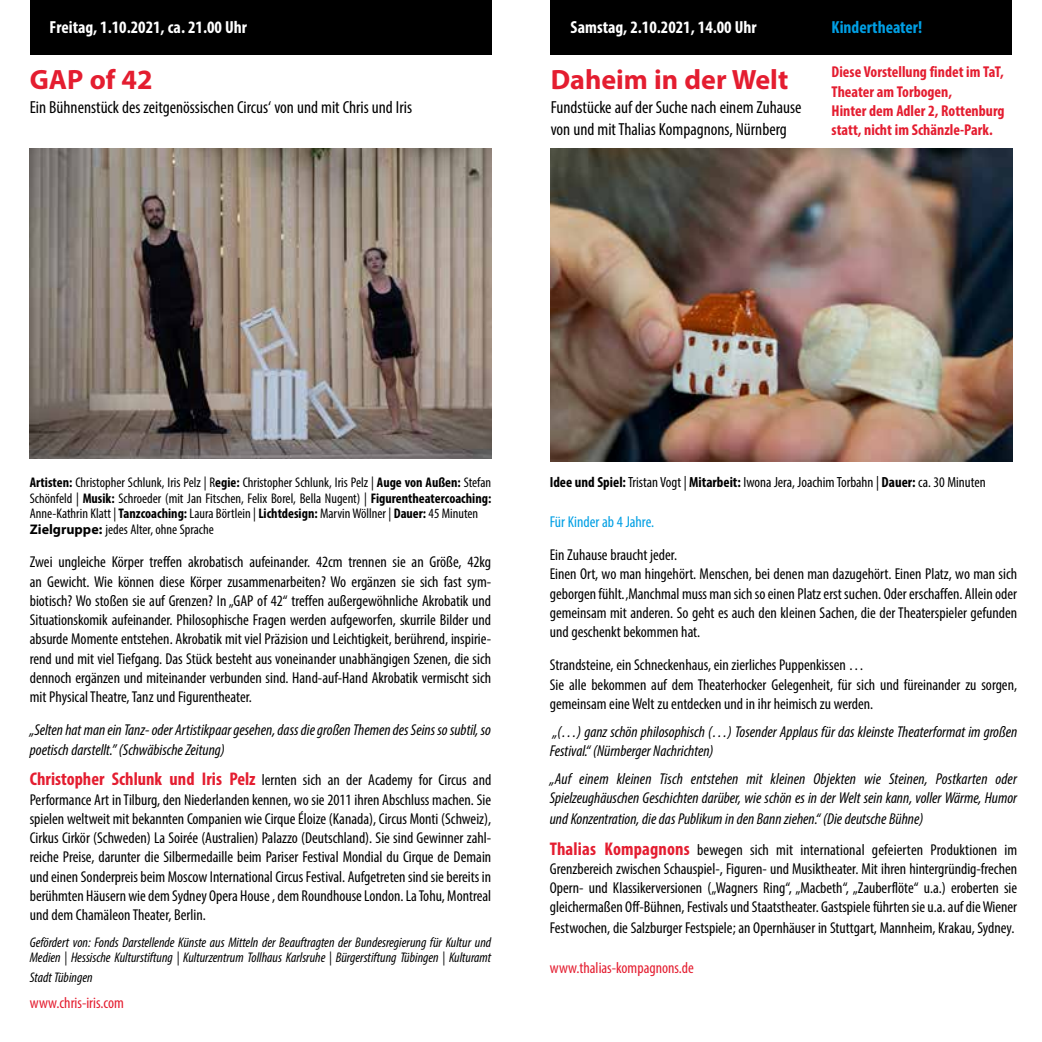
<style>
.page{position:relative;width:1042px;height:1042px;background:#fff}
.page>*{position:absolute;margin:0;border:0;box-sizing:border-box;transform-origin:0 0}
.t1{font:700 28px "Myriad Pro";color:#e41d30}
.t2{font:condensed 17.5px/21px "Myriad Pro";color:#000}
.t3{font:700 condensed 17.5px "Myriad Pro";color:#fff}
.t4{font:700 condensed 17.5px "Myriad Pro";color:#009fe4}
.t5{font:condensed 15.75px/19.2px "Myriad Pro";color:#000;text-align:justify}
.t6{font:italic condensed 15.75px/19.2px "Myriad Pro";color:#000}
.t7{font:700 condensed 15.75px/19.2px "Myriad Pro";color:#e41d30}
.t8{font:condensed 15.75px "Myriad Pro";color:#e41d30}
.t9{font:condensed 15.75px "Myriad Pro";color:#009fe4}
.t10{font:condensed 14.7px "Myriad Pro";color:#000}
.t11{font:condensed 14px/15.8px "Myriad Pro";color:#000}
.t12{font:italic condensed 14px/15.8px "Myriad Pro";color:#000}
.s1{font-weight:700}
.s2{font-weight:700;font-stretch:normal}
.s3{font-weight:700;font-size:18.38px;color:#e41d30}
</style>
<div class="page">
<img style="left:30px;top:149px;width:461px;height:310px">
<img style="left:551px;top:149px;width:461px;height:312px">
<div style="left:30px;top:0;width:461px;height:55px;background:#000"></div>
<div style="left:551px;top:0;width:461px;height:55px;background:#000"></div>
<p class="t3" style="left:50px;top:16px;width:199px">Freitag, 1.10.2021, ca. 21.00 Uhr</p>
<h1 class="t1" style="left:30px;top:61px;width:124px">GAP of 42</h1>
<p class="t2" style="left:30px;top:97px;width:384px">Ein Bühnenstück des zeitgenössischen Circus‘ von und mit Chris und Iris</p>
<p class="t3" style="left:570px;top:16px;width:188px">Samstag, 2.10.2021, 14.00 Uhr</p>
<h1 class="t1" style="left:551px;top:61px;width:239px">Daheim in der Welt</h1>
<p class="t2" style="left:551px;top:97px;width:252px">Fundstücke auf der Suche nach einem Zuhause von und mit Thalias Kompagnons, Nürnberg</p>
<p class="t4" style="left:831px;top:16px;width:92px">Kindertheater!</p>
<p class="t7" style="left:831px;top:62px;width:174px">Diese Vorstellung findet im TaT,<br>Theater am Torbogen,<br>Hinter dem Adler 2, Rottenburg statt, nicht im Schänzle-Park.</p>
<p class="t11" style="left:30px;top:474px;width:463px"><span class="s1">Artisten:</span> Christopher Schlunk, Iris Pelz | R<span class="s1">egie:</span> Christopher Schlunk, Iris Pelz | <span class="s1">Auge von Außen:</span> Stefan Schönfeld | <span class="s1">Musik:</span> Schroeder (mit Jan Fitschen, Felix Borel, Bella Nugent) | <span class="s1">Figurentheatercoaching:<br></span>Anne-Kathrin Klatt | <span class="s1">Tanzcoaching:</span> Laura Börtlein | <span class="s1">Lichtdesign:</span> Marvin Wöllner | <span class="s1">Dauer:</span> 45 Minuten <span class="s2">Zielgruppe:</span> jedes Alter, ohne Sprache</p>
<p class="t5" style="left:30px;top:552px;width:463px">Zwei ungleiche Körper treffen akrobatisch aufeinander. 42cm trennen sie an Größe, 42kg an Gewicht. Wie können diese Körper zusammenarbeiten? Wo ergänzen sie sich fast sym&shy;biotisch? Wo stoßen sie auf Grenzen? In „GAP of 42“ treffen außergewöhnliche Akrobatik und Situationskomik aufeinander. Philosophische Fragen werden aufgeworfen, skurrile Bilder und absurde Momente entstehen. Akrobatik mit viel Präzision und Leichtigkeit, berührend, inspirie&shy;rend und mit viel Tiefgang. Das Stück besteht aus voneinander unabhängigen Szenen, die sich dennoch ergänzen und miteinander verbunden sind. Hand-auf-Hand Akrobatik vermischt sich mit Physical Theatre, Tanz und Figurentheater.</p>
<p class="t6" style="left:30px;top:720px;width:463px">„Selten hat man ein Tanz- oder Artistikpaar gesehen, dass die großen Themen des Seins so subtil, so poetisch darstellt.” (Schwäbische Zeitung)</p>
<p class="t5" style="left:30px;top:770px;width:463px"><span class="s3">Christopher Schlunk und Iris Pelz</span> lernten sich an der Academy for Circus and Performance Art in Tilburg, den Niederlanden kennen, wo sie 2011 ihren Abschluss machen. Sie spielen weltweit mit bekannten Companien wie Cirque Éloize (Kanada), Circus Monti (Schweiz), Cirkus Cirkör (Schweden) La Soirée (Australien) Palazzo (Deutschland). Sie sind Gewinner zahl&shy;reiche Preise, darunter die Silbermedaille beim Pariser Festival Mondial du Cirque de Demain und einen Sonderpreis beim Moscow International Circus Festival. Aufgetreten sind sie bereits in berühmten Häusern wie dem Sydney Opera House , dem Roundhouse London. La Tohu, Montreal und dem Chamäleon Theater, Berlin.</p>
<p class="t12" style="left:30px;top:934px;width:463px">Gefördert von: Fonds Darstellende Künste aus Mitteln der Beauftragten der Bundesregierung für Kultur und<br>Medien | Hessische Kulturstiftung | Kulturzentrum Tollhaus Karlsruhe | Bürgerstiftung Tübingen | Kulturamt</p>
<p class="t12" style="left:30px;top:969px;width:64px">Stadt Tübingen</p>
<p class="t8" style="left:30px;top:993px;width:96px">www.chris-iris.com</p>
<p class="t10" style="left:550px;top:474px;width:437px"><span class="s1">Idee und Spiel:</span> Tristan Vogt | <span class="s1">Mitarbeit:</span> Iwona Jera, Joachim Torbahn | <span class="s1">Dauer:</span> ca. 30 Minuten</p>
<p class="t9" style="left:550px;top:512px;width:106px">Für Kinder ab 4 Jahre.</p>
<p class="t5" style="left:550px;top:545px;width:469px;text-align:left">Ein Zuhause braucht jeder.<br>Einen Ort, wo man hingehört. Menschen, bei denen man dazugehört. Einen Platz, wo man sich geborgen fühlt. ‚Manchmal muss man sich so einen Platz erst suchen. Oder erschaffen. Allein oder gemeinsam mit anderen. So geht es auch den kleinen Sachen, die der Theaterspieler gefunden und geschenkt bekommen hat.</p>
<p class="t5" style="left:550px;top:655px;width:469px;text-align:left">Strandsteine, ein Schneckenhaus, ein zierliches Puppenkissen …<br>Sie alle bekommen auf dem Theaterhocker Gelegenheit, für sich und füreinander zu sorgen, gemeinsam eine Welt zu entdecken und in ihr heimisch zu werden.</p>
<p class="t6" style="left:550px;top:722px;width:469px">„(…) ganz schön philosophisch (…) Tosender Applaus für das kleinste Theaterformat im großen<br>Festival.“ (Nürnberger Nachrichten)</p>
<p class="t6" style="left:550px;top:769px;width:469px;line-height:19.8px;text-align:justify">„Auf einem kleinen Tisch entstehen mit kleinen Objekten wie Steinen, Postkarten oder Spielzeughäuschen Geschichten darüber, wie schön es in der Welt sein kann, voller Wärme, Humor und Konzentration, die das Publikum in den Bann ziehen.“ (Die deutsche Bühne)</p>
<p class="t5" style="left:550px;top:839px;width:469px"><span class="s3">Thalias Kompagnons</span> bewegen sich mit international gefeierten Produktionen im Grenzbereich zwischen Schauspiel-, Figuren- und Musiktheater. Mit ihren hintergründig-frechen Opern- und Klassikerversionen („Wagners Ring“, „Macbeth“, „Zauberflöte“ u.a.) eroberten sie gleichermaßen Off-Bühnen, Festivals und Staatstheater. Gastspiele führten sie u.a. auf die Wiener Festwochen, die Salzburger Festspiele; an Opernhäuser in Stuttgart, Mannheim, Krakau, Sydney.</p>
<p class="t8" style="left:550px;top:958px;width:146px">www.thalias-kompagnons.de</p>
</div>
